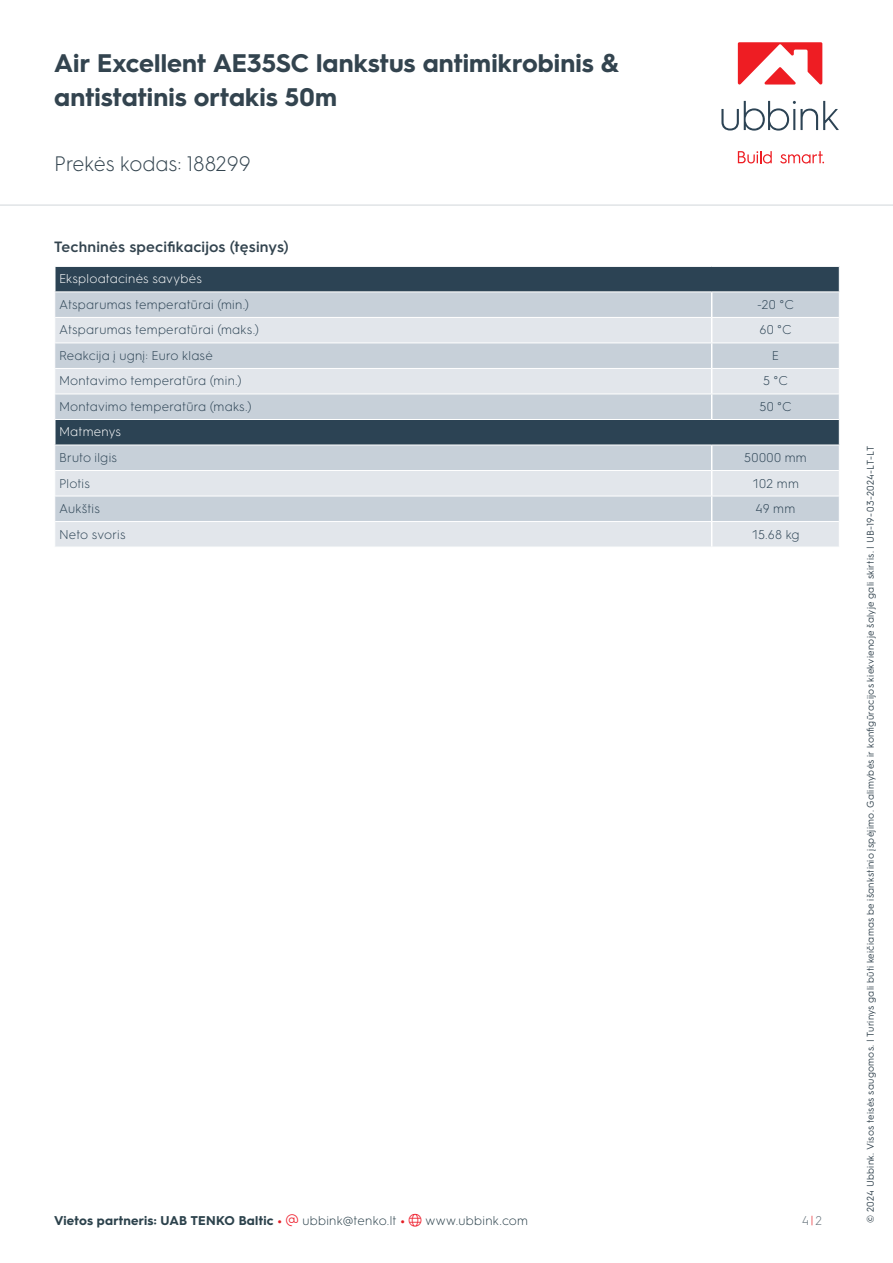
<style>
.page{position:relative;width:893px;height:1263px;background:#fff}
.page>*{position:absolute;margin:0;border:0;box-sizing:border-box;transform-origin:0 0}
.t1{font:700 25.5px/34px "HGS3";letter-spacing:.005em;color:#33444f}
.t2{font:300 21px "HGS3";color:#33444f}
.t3{font:600 15px "HGS3";letter-spacing:.01em;color:#33444f}
.t4{font:300 12.75px "HGS3";letter-spacing:.02em;color:#2c4354}
.t5{font:700 12.75px "HGS3";letter-spacing:.015em;color:#2c424c}
.t6{font:300 12.75px "HGS3";letter-spacing:.015em;color:#fff}
.t7{font:300 12.75px "HGS3";color:#66737c}
.t8{font:9.75px "HGS3";letter-spacing:.03em;color:#33444f}
.s1{color:#e31e25}
.s2{color:#ee1f2d}
.s3{font-weight:300}
</style>
<div class="page">
<div style="left:56px;top:267px;width:783px;height:24px;background:#2c4354"></div>
<div style="left:55px;top:292px;width:784px;height:25px;background:#c7d0d9"></div>
<svg style="left:55px;top:318px;width:784px;height:229px;background:#c2cad2"></svg>
<hr style="left:55px;top:342px;width:657px;height:1px;background:#fff">
<hr style="left:712px;top:342px;width:127px;height:1px;background:#fff">
<hr style="left:55px;top:368px;width:657px;height:1px;background:#fff">
<hr style="left:712px;top:368px;width:127px;height:1px;background:#fff">
<hr style="left:55px;top:393px;width:657px;height:1px;background:#fff">
<hr style="left:712px;top:393px;width:127px;height:1px;background:#fff">
<svg style="left:711px;top:292px;width:1px;height:127px"></svg>
<hr style="left:54px;top:419px;width:658px;height:1px;background:#fff">
<hr style="left:712px;top:419px;width:128px;height:1px;background:#fff">
<hr style="left:54px;top:420px;width:2px;height:25px;background:#fff">
<hr style="left:54px;top:445px;width:658px;height:1px;background:#fff">
<hr style="left:712px;top:445px;width:128px;height:1px;background:#fff">
<hr style="left:55px;top:470px;width:657px;height:1px;background:#fff">
<hr style="left:712px;top:470px;width:127px;height:1px;background:#fff">
<hr style="left:55px;top:496px;width:657px;height:1px;background:#fff">
<hr style="left:712px;top:496px;width:127px;height:1px;background:#fff">
<hr style="left:55px;top:521px;width:657px;height:1px;background:#fff">
<hr style="left:712px;top:521px;width:127px;height:1px;background:#fff">
<svg style="left:711px;top:445px;width:1px;height:102px"></svg>
<svg style="left:839px;top:267px;width:1px;height:178px"></svg>
<hr style="left:0;top:204px;width:893px;height:2px;background:#e1e4e6">
<svg style="left:721px;top:101px;width:118px;height:30px"></svg>
<svg style="left:738px;top:151px;width:34px;height:13px"></svg>
<svg style="left:780px;top:151px;width:44px;height:13px"></svg>
<svg style="left:738px;top:42px;width:84px;height:43px"></svg>
<h1 class="t1" style="left:54px;top:45px;width:566px">Air Excellent AE35SC lankstus antimikrobinis &amp; antistatinis ortakis 50m</h1>
<h2 class="t2" style="left:54px;top:150px;width:198px">Prekės kodas: 188299</h2>
<p class="t3" style="left:54px;top:236px;width:236px">Techninės specifikacijos (tęsinys)</p>
<p class="t6" style="left:59px;top:270px;width:144px">Eksploatacinės savybės</p>
<p class="t4" style="left:59px;top:296px;width:192px">Atsparumas temperatūrai (min.)</p>
<p class="t4" style="left:757px;top:296px;width:38px">-20 °C</p>
<p class="t4" style="left:59px;top:321px;width:202px">Atsparumas temperatūrai (maks.)</p>
<p class="t4" style="left:759px;top:321px;width:34px">60 °C</p>
<p class="t4" style="left:59px;top:347px;width:155px">Reakcija į ugnį: Euro klasė</p>
<p class="t4" style="left:772px;top:347px;width:9px">E</p>
<p class="t4" style="left:59px;top:372px;width:184px">Montavimo temperatūra (min.)</p>
<p class="t4" style="left:763px;top:372px;width:27px">5 °C</p>
<p class="t4" style="left:59px;top:398px;width:194px">Montavimo temperatūra (maks.)</p>
<p class="t4" style="left:759px;top:398px;width:34px">50 °C</p>
<p class="t6" style="left:59px;top:423px;width:64px">Matmenys</p>
<p class="t4" style="left:59px;top:449px;width:59px">Bruto ilgis</p>
<p class="t4" style="left:744px;top:449px;width:64px">50000 mm</p>
<p class="t4" style="left:59px;top:474px;width:32px">Plotis</p>
<p class="t4" style="left:752px;top:474px;width:48px">102 mm</p>
<p class="t4" style="left:59px;top:500px;width:42px">Aukštis</p>
<p class="t4" style="left:756px;top:500px;width:41px">49 mm</p>
<p class="t4" style="left:59px;top:525px;width:68px">Neto svoris</p>
<p class="t4" style="left:751px;top:525px;width:50px">15.68 kg</p>
<p class="t5" style="left:54px;top:1211px;width:476px">Vietos partneris: UAB TENKO Baltic <span class="s1">•</span> <span class="s2">▼</span> <span class="s3">ubbink@tenko.lt</span> <span class="s1">•</span> <span class="s2">●□</span> <span class="s3">www.ubbink.com</span></p>
<p class="t7" style="left:802px;top:1211px;width:22px">4<span class="s1">|</span>2</p>
<p class="t8" style="left:864px;top:1222px;width:778px;rotate:-90deg">© 2024 Ubbink. Visos teisės saugomos. | Turinys gali būti keičiamas be išankstinio įspėjimo. Galimybės ir konfigūracijos kiekvienoje šalyje gali skirtis. | UB-19-03-2024-LT-LT</p>
</div>
